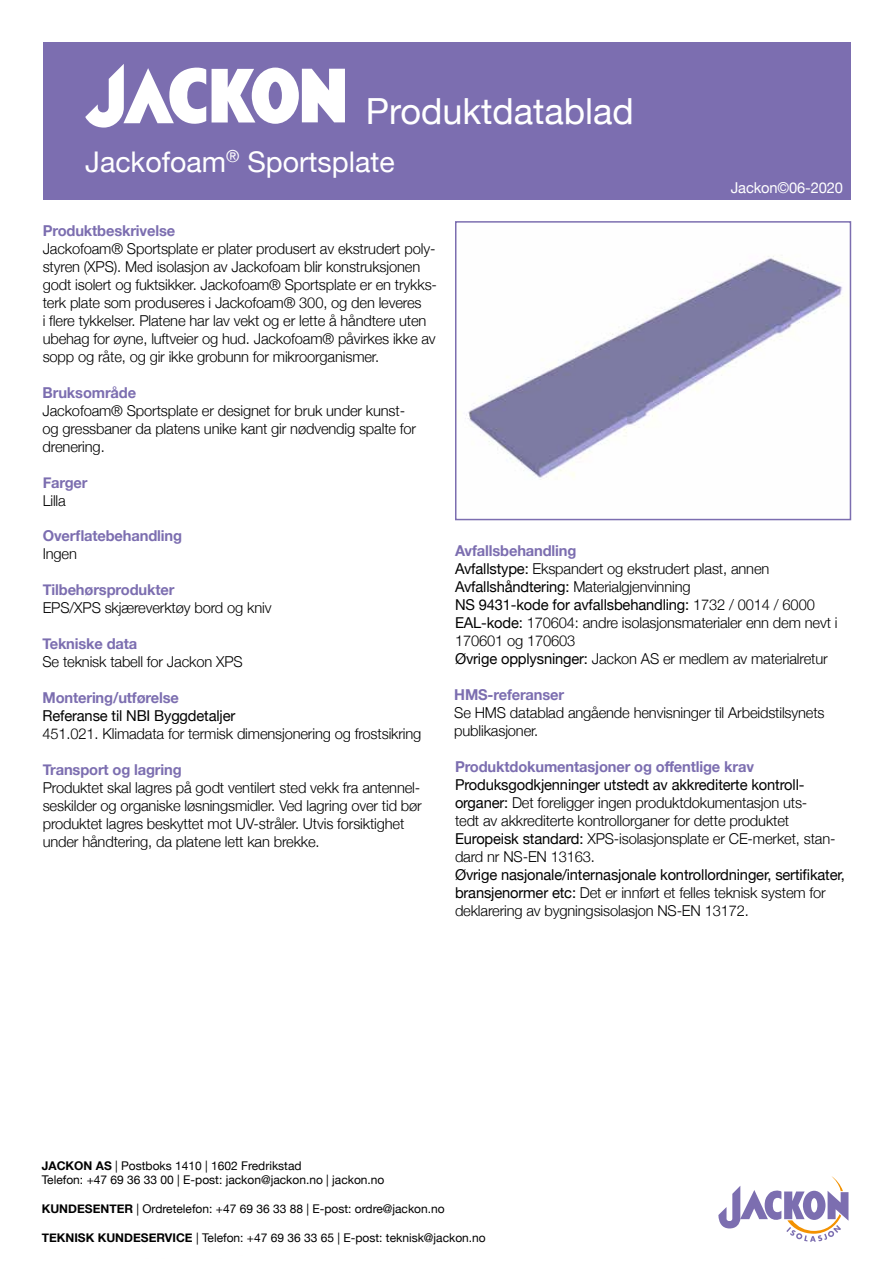
<style>
.page{position:relative;width:893px;height:1263px;background:#fff}
.page>*{position:absolute;margin:0;border:0;box-sizing:border-box;transform-origin:0 0}
.t1{font:36px "Helvetica Neue";color:#fff}
.t2{font:28.5px "Helvetica Neue";color:#fff}
.t3{font:300 15px/18px "Helvetica Neue";letter-spacing:-.01em;color:#000}
.t4{font:15px/18px "Helvetica Neue";letter-spacing:-.01em;color:#000}
.t5{font:700 15px "Helvetica Neue";letter-spacing:-.01em;color:#7c6eb0}
.t6{font:15px "Helvetica Neue";letter-spacing:-.01em;color:#fff}
.t7{font:12px/14.4px "Helvetica Neue";color:#000}
.s1{font-weight:700;color:#7c6eb0}
.s2{font-weight:400}
.s3{font-weight:300}
.s4{font-weight:700}
</style>
<div class="page">
<img style="left:465px;top:256px;width:378px;height:222px">
<div style="left:455px;top:221px;width:396px;height:299px;border:2px solid #7c6eb0"></div>
<svg style="left:718px;top:1176px;width:130px;height:66px"></svg>
<div style="left:43px;top:43px;width:808px;height:157px;background:#7c6eb0"></div>
<svg style="left:85px;top:64px;width:121px;height:64px"></svg>
<svg style="left:212px;top:68px;width:133px;height:56px"></svg>
<h1 class="t1" style="left:366px;top:85px;width:270px">Produktdatablad</h1>
<h2 class="t2" style="left:85px;top:141px;width:311px">Jackofoam<sup>®</sup> Sportsplate</h2>
<p class="t5" style="left:43px;top:219px;width:134px">Produktbeskrivelse</p>
<p class="t3" style="left:43px;top:238px;width:396px">Jackofoam® Sportsplate er plater produsert av ekstrudert poly&shy;styren (XPS). Med isolasjon av Jackofoam blir konstruksjonen godt isolert og fuktsikker. Jackofoam® Sportsplate er en trykks&shy;terk plate som produseres i Jackofoam® 300, og den leveres<br>i flere tykkelser. Platene har lav vekt og er lette å håndtere uten ubehag for øyne, luftveier og hud. Jackofoam® påvirkes ikke av sopp og råte, og gir ikke grobunn for mikroorganismer.</p>
<p class="t5" style="left:43px;top:381px;width:95px">Bruksområde</p>
<p class="t3" style="left:43px;top:400px;width:375px">Jackofoam® Sportsplate er designet for bruk under kunst&shy;og gressbaner da platens unike kant gir nødvendig spalte for drenering.</p>
<p class="t5" style="left:43px;top:470px;width:46px">Farger</p>
<p class="t3" style="left:43px;top:490px;width:25px">Lilla</p>
<p class="t5" style="left:43px;top:524px;width:141px">Overflatebehandling</p>
<p class="t3" style="left:43px;top:544px;width:36px">Ingen</p>
<p class="t5" style="left:43px;top:578px;width:133px">Tilbehørsprodukter</p>
<p class="t3" style="left:43px;top:598px;width:230px">EPS/XPS skjæreverktøy bord og kniv</p>
<p class="t5" style="left:43px;top:632px;width:96px">Tekniske data</p>
<p class="t3" style="left:43px;top:652px;width:202px">Se teknisk tabell for Jackon XPS</p>
<p class="t5" style="left:43px;top:686px;width:138px">Montering/utførelse</p>
<p class="t4" style="left:43px;top:708px;width:194px">Referanse til NBI Byggdetaljer</p>
<p class="t3" style="left:43px;top:724px;width:380px">451.021. Klimadata for termisk dimensjonering og frostsikring</p>
<p class="t5" style="left:43px;top:758px;width:141px">Transport og lagring</p>
<p class="t3" style="left:43px;top:777px;width:381px">Produktet skal lagres på godt ventilert sted vekk fra antennel&shy;seskilder og organiske løsningsmidler. Ved lagring over tid bør produktet lagres beskyttet mot UV-stråler. Utvis forsiktighet under håndtering, da platene lett kan brekke.</p>
<p class="t6" style="left:731px;top:177px;width:114px">Jackon©06-2020</p>
<p class="t3" style="left:455px;top:541px;width:384px"><span class="s1">Avfallsbehandling<br></span><span class="s2">Avfallstype:</span> Ekspandert og ekstrudert plast, annen <span class="s2">Avfallshåndtering:</span> Materialgjenvinning<br><span class="s2">NS 9431-kode for avfallsbehandling:</span> 1732 / 0014 / 6000<br><span class="s2">EAL-kode:</span> 170604: andre isolasjonsmaterialer enn dem nevt i 170601 og 170603<br><span class="s2">Øvrige opplysninger:</span> Jackon AS er medlem av materialretur</p>
<p class="t5" style="left:454px;top:683px;width:111px">HMS-referanser</p>
<p class="t3" style="left:454px;top:702px;width:372px">Se HMS datablad angående henvisninger til Arbeidstilsynets publikasjoner.</p>
<p class="t5" style="left:455px;top:755px;width:300px">Produktdokumentasjoner og offentlige krav</p>
<p class="t3" style="left:455px;top:774px;width:382px"><span class="s2">Produksgodkjenninger utstedt av akkrediterte kontroll&shy;organer:</span> Det foreligger ingen produktdokumentasjon uts-<br>tedt av akkrediterte kontrollorganer for dette produktet <span class="s2">Europeisk standard:</span> XPS-isolasjonsplate er CE-merket, stan&shy;dard nr NS-EN 13163.</p>
<p class="t4" style="left:455px;top:866px;width:392px">Øvrige nasjonale/internasjonale kontrollordninger, sertifikater, bransjenormer etc: <span class="s3">Det er innført et felles teknisk system for deklarering av bygningsisolasjon NS-EN 13172.</span></p>
<p class="t7" style="left:42px;top:1159px;width:344px"><span class="s4">JACKON AS</span> | Postboks 1410 | 1602 Fredrikstad<br>Telefon: +47 69 36 33 00 | E-post: jackon@jackon.no | jackon.no</p>
<p class="t7" style="left:42px;top:1202px;width:404px"><span class="s4">KUNDESENTER</span> | Ordretelefon: +47 69 36 33 88 | E-post: ordre@jackon.no</p>
<p class="t7" style="left:42px;top:1231px;width:446px"><span class="s4">TEKNISK KUNDESERVICE</span> | Telefon: +47 69 36 33 65 | E-post: teknisk@jackon.no</p>
</div>
